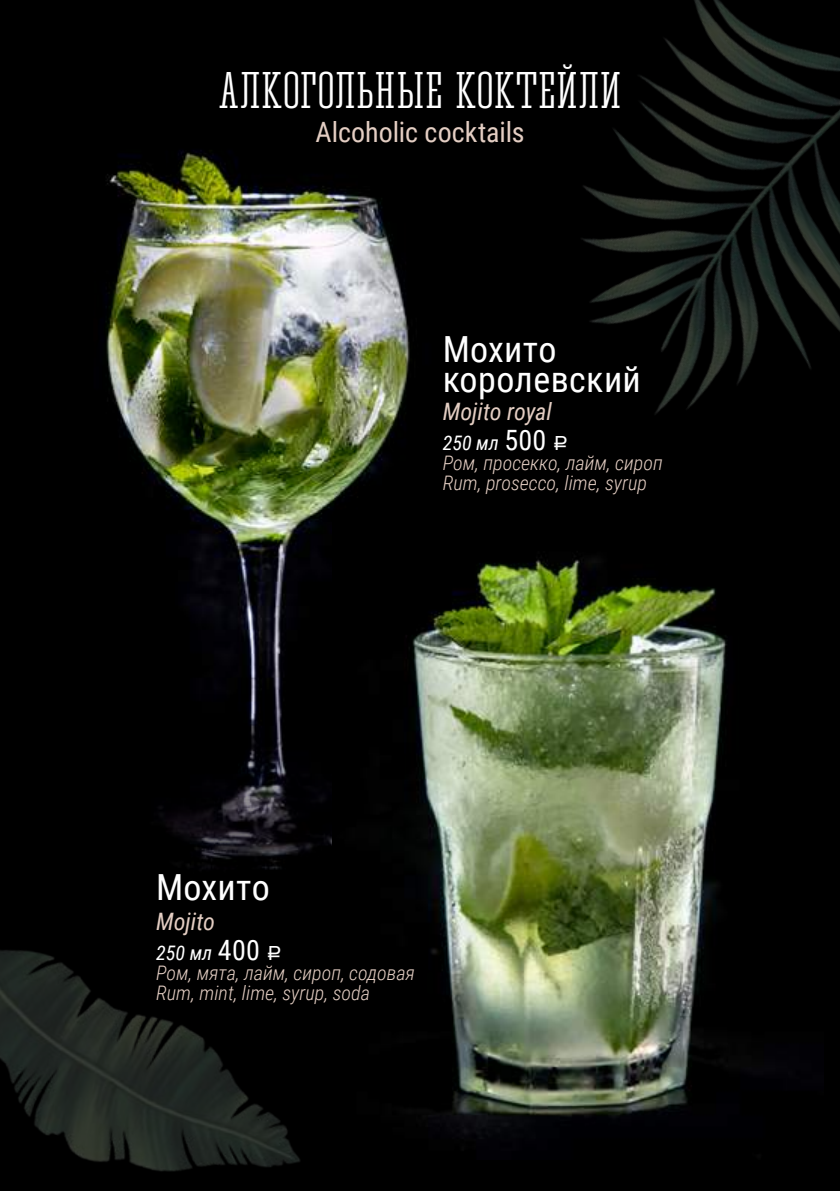
<style>
.page{position:relative;width:840px;height:1191px;background:#fff}
.page>*{position:absolute;margin:0;border:0;box-sizing:border-box;transform-origin:0 0}
.t1{font:48px "Corki";letter-spacing:.02em;color:#fff}
.t2{font:36px/30px "Roboto Condensed";letter-spacing:.01em;color:#fff}
.t3{font:28px "Roboto Condensed";color:#e4cec3}
.t4{font:italic 24px "Roboto Condensed";color:#e4cec3}
.t5{font:italic 300 20px/20px "Roboto Condensed";color:#e4cec3}
.s1{font-weight:400;color:#fff}
.s2{font-weight:400;font-style:normal;font-size:28px;color:#fff}
.s3{font-family:"ALS Rubl";font-weight:400;font-style:normal;color:#fff}
</style>
<div class="page">
<div style="left:0;top:0;width:839px;height:1191px;background:#000"></div>
<img style="left:105px;top:150px;width:305px;height:720px">
<img style="left:332px;top:516px;width:458px;height:623px">
<img style="left:0;top:875px;width:353px;height:297px">
<img style="left:581px;top:0;width:258px;height:415px">
<h1 class="t1" style="left:219px;top:64px;width:403px">АЛКОГОЛЬНЫЕ КОКТЕЙЛИ</h1>
<h3 class="t3" style="left:315px;top:112px;width:210px">Alcoholic cocktails</h3>
<h2 class="t2" style="left:442px;top:332px;width:199px">Мохито королевский</h2>
<p class="t4" style="left:442px;top:394px;width:111px">Mojito royal</p>
<p class="t5" style="left:442px;top:432px;width:221px"><span class="s1">250 мл</span> <span class="s2">500</span> <span class="s3">a<br></span>Ром, просекко, лайм, сироп<br>Rum, prosecco, lime, syrup</p>
<h2 class="t2" style="left:156px;top:871px;width:115px">Мохито</h2>
<p class="t4" style="left:156px;top:905px;width:60px">Mojito</p>
<p class="t5" style="left:156px;top:942px;width:260px"><span class="s1">250 мл</span> <span class="s2">400</span> <span class="s3">a<br></span>Ром, мята, лайм, сироп, содовая<br>Rum, mint, lime, syrup, soda</p>
</div>
